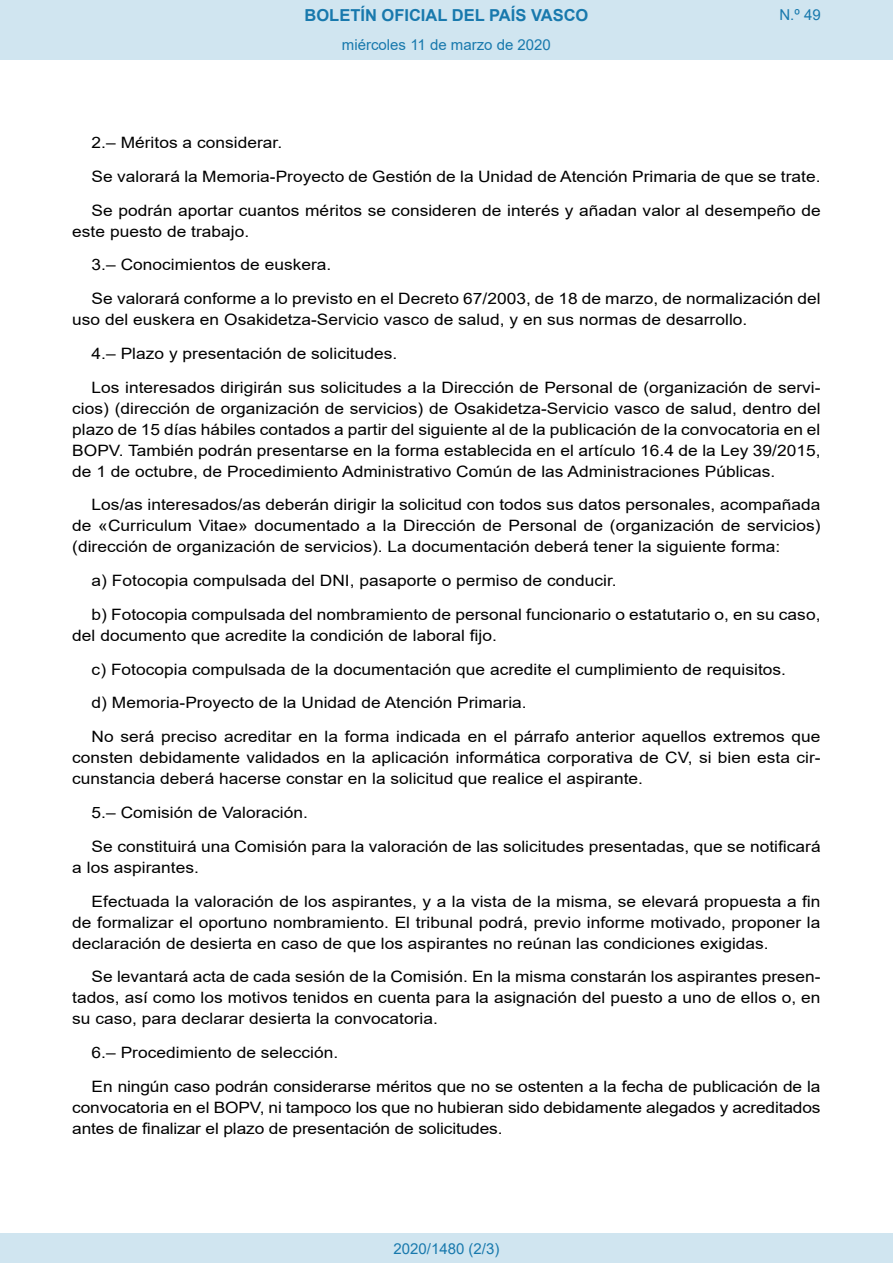
<style>
.page{position:relative;width:893px;height:1263px;background:#fff}
.page>*{position:absolute;margin:0;border:0;box-sizing:border-box;transform-origin:0 0}
.t1{font:700 16.5px "Arial";color:#1879ad}
.BOPVDetalle{font:15.6px/21px "Arial";color:#000;text-align:justify;scale:1.11 1}
.Paginacion_Centro{font:15px "Arial";color:#1879ad}
</style>
<div class="page">
<div style="left:0;top:0;width:893px;height:60px;background:#d0e5f0"></div>
<div style="left:0;top:1233px;width:893px;height:30px;background:#d0e5f0"></div>
<p class="t1" style="left:305px;top:3px;width:285px">BOLETÍN OFICIAL DEL PAÍS VASCO</p>
<p class="Paginacion_Centro" style="left:342px;top:35px;width:210px">miércoles 11 de marzo de 2020</p>
<p class="Paginacion_Centro" style="left:779px;top:5px;width:43px">N.º 49</p>
<p class="BOPVDetalle" style="left:92px;top:132px;width:173px">2.– Méritos a considerar.</p>
<p class="BOPVDetalle" style="left:92px;top:166px;width:658px">Se valorará la Memoria-Proyecto de Gestión de la Unidad de Atención Primaria de que se trate.</p>
<p class="BOPVDetalle" style="left:72px;top:200px;width:676px;text-indent:19px">Se podrán aportar cuantos méritos se consideren de interés y añadan valor al desempeño de este puesto de trabajo.</p>
<p class="BOPVDetalle" style="left:92px;top:254px;width:218px">3.– Conocimientos de euskera.</p>
<p class="BOPVDetalle" style="left:72px;top:288px;width:676px;text-indent:19px">Se valorará conforme a lo previsto en el Decreto 67/2003, de 18 de marzo, de normalización del uso del euskera en Osakidetza-Servicio vasco de salud, y en sus normas de desarrollo.</p>
<p class="BOPVDetalle" style="left:92px;top:343px;width:277px">4.– Plazo y presentación de solicitudes.</p>
<p class="BOPVDetalle" style="left:72px;top:377px;width:676px;text-indent:19px">Los interesados dirigirán sus solicitudes a la Dirección de Personal de (organización de servi&shy;cios) (dirección de organización de servicios) de Osakidetza-Servicio vasco de salud, dentro del plazo de 15 días hábiles contados a partir del siguiente al de la publicación de la convocatoria en el BOPV. También podrán presentarse en la forma establecida en el artículo 16.4 de la Ley 39/2015, de 1 de octubre, de Procedimiento Administrativo Común de las Administraciones Públicas.</p>
<p class="BOPVDetalle" style="left:72px;top:494px;width:676px;text-indent:19px">Los/as interesados/as deberán dirigir la solicitud con todos sus datos personales, acompañada de «Curriculum Vitae» documentado a la Dirección de Personal de (organización de servicios) (dirección de organización de servicios). La documentación deberá tener la siguiente forma:</p>
<p class="BOPVDetalle" style="left:92px;top:570px;width:475px">a) Fotocopia compulsada del DNI, pasaporte o permiso de conducir.</p>
<p class="BOPVDetalle" style="left:72px;top:604px;width:675px;text-indent:19px">b) Fotocopia compulsada del nombramiento de personal funcionario o estatutario o, en su caso, del documento que acredite la condición de laboral fijo.</p>
<p class="BOPVDetalle" style="left:92px;top:659px;width:627px">c) Fotocopia compulsada de la documentación que acredite el cumplimiento de requisitos.</p>
<p class="BOPVDetalle" style="left:92px;top:692px;width:393px">d) Memoria-Proyecto de la Unidad de Atención Primaria.</p>
<p class="BOPVDetalle" style="left:72px;top:726px;width:676px;text-indent:19px">No será preciso acreditar en la forma indicada en el párrafo anterior aquellos extremos que consten debidamente validados en la aplicación informática corporativa de CV, si bien esta cir&shy;cunstancia deberá hacerse constar en la solicitud que realice el aspirante.</p>
<p class="BOPVDetalle" style="left:92px;top:802px;width:196px">5.– Comisión de Valoración.</p>
<p class="BOPVDetalle" style="left:72px;top:836px;width:676px;text-indent:19px">Se constituirá una Comisión para la valoración de las solicitudes presentadas, que se notificará a los aspirantes.</p>
<p class="BOPVDetalle" style="left:72px;top:890px;width:676px;text-indent:19px">Efectuada la valoración de los aspirantes, y a la vista de la misma, se elevará propuesta a fin de formalizar el oportuno nombramiento. El tribunal podrá, previo informe motivado, proponer la declaración de desierta en caso de que los aspirantes no reúnan las condiciones exigidas.</p>
<p class="BOPVDetalle" style="left:72px;top:966px;width:676px;text-indent:19px">Se levantará acta de cada sesión de la Comisión. En la misma constarán los aspirantes presen&shy;tados, así como los motivos tenidos en cuenta para la asignación del puesto a uno de ellos o, en su caso, para declarar desierta la convocatoria.</p>
<p class="BOPVDetalle" style="left:92px;top:1042px;width:224px">6.– Procedimiento de selección.</p>
<p class="BOPVDetalle" style="left:72px;top:1076px;width:676px;text-indent:19px">En ningún caso podrán considerarse méritos que no se ostenten a la fecha de publicación de la convocatoria en el BOPV, ni tampoco los que no hubieran sido debidamente alegados y acreditados antes de finalizar el plazo de presentación de solicitudes.</p>
<p class="Paginacion_Centro" style="left:393px;top:1238px;width:107px">2020/1480 (2/3)</p>
</div>
